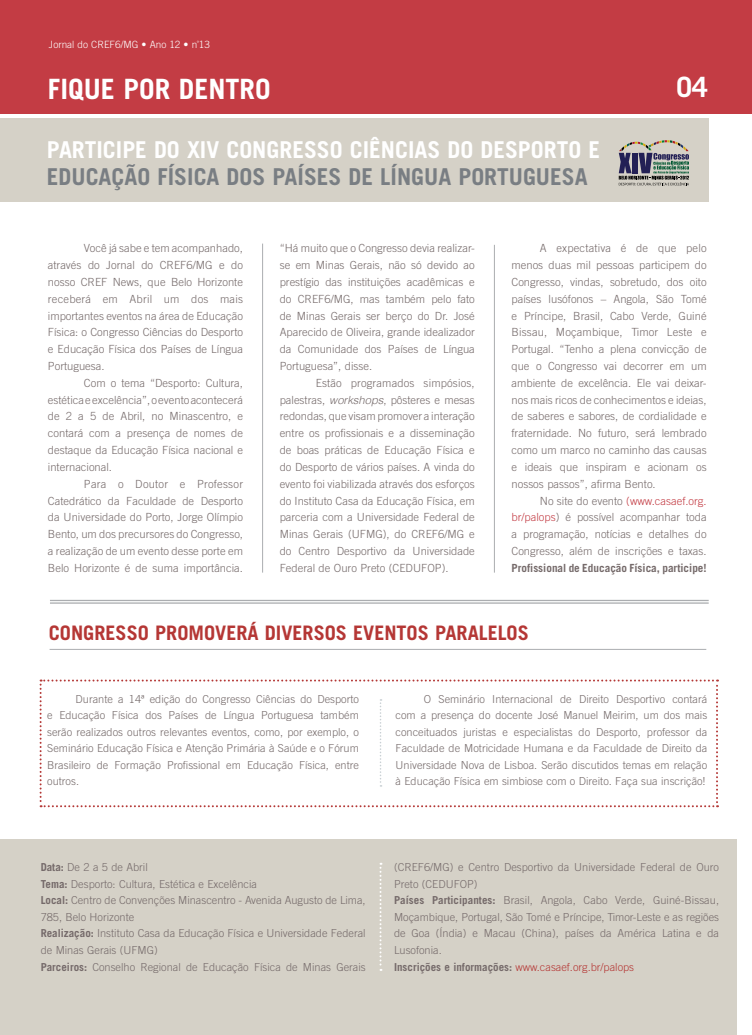
<style>
.page{position:relative;width:752px;height:1035px;background:#fff}
.page>*{position:absolute;margin:0;border:0;box-sizing:border-box;transform-origin:0 0}
.t1{font:700 28px "Trade Gothic";color:#fff}
.t2{font:700 23.2px "Trade Gothic";color:#fff}
.t3{font:700 23.2px "Trade Gothic";color:#797e83}
.t4{font:700 20px "Trade Gothic";color:#b53735}
.t5{font:300 11.2px/16.8px "Trade Gothic";color:#756a6a;text-align:justify}
.t6{font:700 11.2px "Trade Gothic";color:#756a6a}
.t7{font:300 11px/16.5px "Trade Gothic";color:#756a6a}
.t8{font:300 10px "Trade Gothic";color:#fff}
.s1{font-family:"Helvetica";font-style:italic}
.s2{color:#c33c44}
.s3{font-weight:700}
.s4{color:#b53735}
</style>
<div class="page">
<div style="left:0;top:0;width:751px;height:113px;background:#c33c44"></div>
<div style="left:0;top:118px;width:707px;height:83px;background:#d5d1c7"></div>
<div style="left:0;top:840px;width:736px;height:195px;background:#d5d1c7"></div>
<svg style="left:618px;top:140px;width:70px;height:46px"></svg>
<hr style="left:262px;top:244px;width:1px;height:328px;background:#abadb0">
<svg style="left:40px;top:679px;width:677px;height:128px"></svg>
<svg style="left:379px;top:863px;width:2px;height:108px"></svg>
<hr style="left:493px;top:245px;width:1px;height:327px;background:#abadb0">
<hr style="left:50px;top:600px;width:658px;height:1px;background:#abadb0">
<hr style="left:50px;top:602px;width:658px;height:2px;background:#abadb0">
<hr style="left:50px;top:649px;width:656px;height:1px;background:#abadb0">
<p class="t8" style="left:49px;top:38px;width:162px">Jornal do CREF6/MG • Ano 12 • n<sup>º</sup>13</p>
<h1 class="t1" style="left:48px;top:72px;width:224px">FIQUE POR DENTRO</h1>
<h1 class="t1" style="left:676px;top:70px;width:33px">04</h1>
<h2 class="t2" style="left:47px;top:136px;width:24px">PARTICIPE</h2>
<h2 class="t2" style="left:154px;top:136px;width:139px">DO XIV CONGRESSO</h2>
<h2 class="t2" style="left:350px;top:136px;width:57px">CIÊNCIAS</h2>
<h2 class="t2" style="left:447px;top:136px;width:60px">DO DESPORTO</h2>
<h2 class="t2" style="left:588px;top:136px;width:11px">E</h2>
<h2 class="t3" style="left:47px;top:162px;width:53px">EDUCAÇÃO</h2>
<h2 class="t3" style="left:157px;top:162px;width:29px">FÍSICA</h2>
<h2 class="t3" style="left:226px;top:162px;width:13px">DOS</h2>
<h2 class="t3" style="left:272px;top:162px;width:45px">PAÍSES</h2>
<h2 class="t3" style="left:348px;top:162px;width:215px">DE LÍNGUA PORTUGUESA</h2>
<p class="t5" style="left:48px;top:240px;width:197px;text-indent:36px">Você já sabe e tem acompanhado, através do Jornal do CREF6/MG e do nosso CREF News, que Belo Horizonte receberá em Abril um dos mais importantes eventos na área de Educação Física: o Congresso Ciências do Desporto e Educação Física dos Países de Língua Portuguesa.</p>
<p class="t5" style="left:48px;top:374px;width:196px;text-indent:36px">Com o tema “Desporto: Cultura, estética e excelência”, o evento acontecerá de 2 a 5 de Abril, no Minascentro, e contará com a presença de nomes de destaque da Educação Física nacional e internacional.</p>
<p class="t5" style="left:48px;top:475px;width:196px;text-indent:36px">Para o Doutor e Professor Catedrático da Faculdade de Desporto da Universidade do Porto, Jorge Olímpio Bento, um dos precursores do Congresso, a realização de um evento desse porte em Belo Horizonte é de suma importância.</p>
<p class="t5" style="left:279px;top:240px;width:196px">“Há muito que o Congresso devia realizar&shy;se em Minas Gerais, não só devido ao prestígio das instituições acadêmicas e do CREF6/MG, mas também pelo fato de Minas Gerais ser berço do Dr. José Aparecido de Oliveira, grande idealizador da Comunidade dos Países de Língua Portuguesa”, disse.</p>
<p class="t5" style="left:279px;top:374px;width:196px;text-indent:36px">Estão programados simpósios, palestras, <span class="s1">workshops</span>, pôsteres e mesas redondas, que visam promover a interação entre os profissionais e a disseminação de boas práticas de Educação Física e do Desporto de vários países. A vinda do evento foi viabilizada através dos esforços do Instituto Casa da Educação Física, em parceria com a Universidade Federal de Minas Gerais (UFMG), do CREF6/MG e do Centro Desportivo da Universidade Federal de Ouro Preto (CEDUFOP).</p>
<p class="t5" style="left:511px;top:240px;width:196px;text-indent:28px">A expectativa é de que pelo menos duas mil pessoas participem do Congresso, vindas, sobretudo, dos oito países lusófonos – Angola, São Tomé e Príncipe, Brasil, Cabo Verde, Guiné Bissau, Moçambique, Timor Leste e Portugal. “Tenho a plena convicção de que o Congresso vai decorrer em um ambiente de excelência. Ele vai deixar&shy;nos mais ricos de conhecimentos e ideias, de saberes e sabores, de cordialidade e fraternidade. No futuro, será lembrado como um marco no caminho das causas e ideais que inspiram e acionam os nossos passos”, afirma Bento.</p>
<p class="t5" style="left:511px;top:492px;width:196px;text-indent:28px">No site do evento <span class="s2">(www.casaef.org. br/palops</span>) é possível acompanhar toda a programação, notícias e detalhes do Congresso, além de inscrições e taxas.</p>
<p class="t6" style="left:511px;top:561px;width:196px">PROFISSIONAL DE EDUCAÇÃO FÍSICA, PARTICIPE!</p>
<h3 class="t4" style="left:49px;top:620px;width:58px">CONGRESSO</h3>
<h3 class="t4" style="left:155px;top:620px;width:13px">PROMO</h3>
<h3 class="t4" style="left:215px;top:620px;width:89px">VERÁ DIVERSOS</h3>
<h3 class="t4" style="left:353px;top:620px;width:55px">EVENTOS</h3>
<h3 class="t4" style="left:435px;top:620px;width:12px">PARALELOS</h3>
<p class="t7" style="left:47px;top:690px;width:313px;text-align:justify;text-indent:28px">Durante a 14ª edição do Congresso Ciências do Desporto e Educação Física dos Países de Língua Portuguesa também serão realizados outros relevantes eventos, como, por exemplo, o Seminário Educação Física e Atenção Primária à Saúde e o Fórum Brasileiro de Formação Profissional em Educação Física, entre outros.</p>
<p class="t7" style="left:395px;top:690px;width:313px;text-align:justify;text-indent:28px">O Seminário Internacional de Direito Desportivo contará com a presença do docente José Manuel Meirim, um dos mais conceituados juristas e especialistas do Desporto, professor da Faculdade de Motricidade Humana e da Faculdade de Direito da Universidade Nova de Lisboa. Serão discutidos temas em relação à Educação Física em simbiose com o Direito. Faça sua inscrição!</p>
<p class="t7" style="left:41px;top:859px;width:326px"><span class="s3">DATA:</span> De 2 a 5 de Abril<br><span class="s3">TEMA:</span> Desporto: Cultura, Estética e Excelência<br><span class="s3">LOCAL:</span> Centro de Convenções Minascentro - Avenida Augusto de Lima, 785, Belo Horizonte<br><span class="s3">REALIZAÇÃO:</span> Instituto Casa da Educação Física e Universidade Federal de Minas Gerais (UFMG)<br><span class="s3">PARCEIROS:</span> Conselho Regional de Educação Física de Minas Gerais</p>
<p class="t7" style="left:394px;top:859px;width:326px">(CREF6/MG) e Centro Desportivo da Universidade Federal de Ouro Preto (CEDUFOP)<br><span class="s3">PAÍSES PARTICIPANTES:</span> Brasil, Angola, Cabo Verde, Guiné-Bissau, Moçambique, Portugal, São Tomé e Príncipe, Timor-Leste e as regiões de Goa (Índia) e Macau (China), países da América Latina e da Lusofonia.<br><span class="s3">INSCRIÇÕES E INFORMAÇÕES:</span> <span class="s4">www.casaef.org.br/palops</span></p>
</div>
